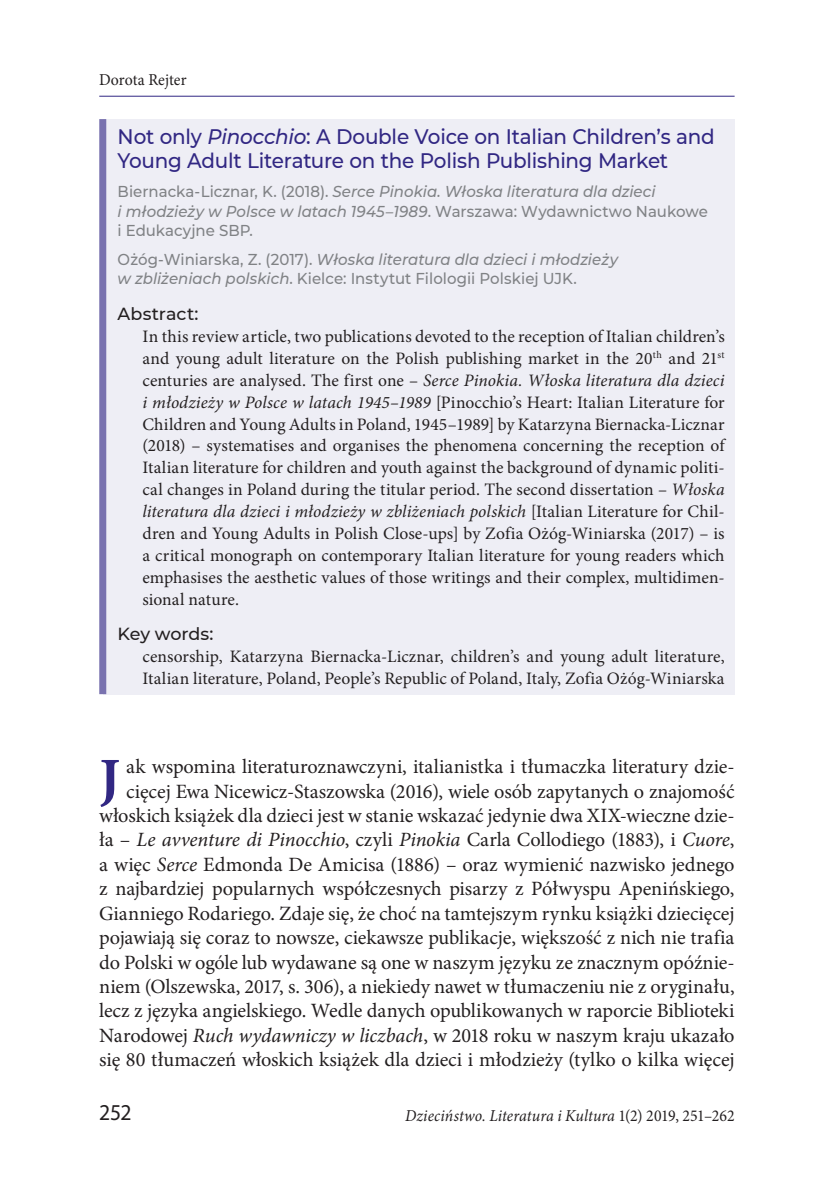
<style>
.page{position:relative;width:819px;height:1181px;background:#fff}
.page>*{position:absolute;margin:0;border:0;box-sizing:border-box;transform-origin:0 0}
.tekst_ini{font:700 57.93px "Minion Pro";color:#312783}
.t1{font:22.75px "Myriad Pro";color:#231f20;scale:.95 1}
.tyt_ang{font:500 21px/24.5px "Montserrat";letter-spacing:-.015em;color:#312783;scale:.95 1}
.tekst_ini-2{font:20.3px/24.5px "Minion Pro";letter-spacing:-.005em;color:#231f20;text-align:right}
.abstrakt_ang{font:17.5px/21.9px "Minion Pro";color:#231f20;text-align:justify}
.abstrakt_slowa_ang{font:17.5px/21.9px "Minion Pro";letter-spacing:.005em;color:#231f20}
.tyt_abstrakt{font:500 17.5px "Montserrat";color:#231f20}
.t2{font:italic 16.62px "Minion Pro";letter-spacing:.005em;color:#231f20;scale:.95 1}
.t3{font:16.62px "Minion Pro";color:#231f20;scale:.95 1}
.tyt_ang_podtytul{font:italic 500 15.75px/19.2px "Montserrat";letter-spacing:.005em;color:#808285;scale:.95 1}
.tyt_ang_podtytul-2{font:500 15.75px/19.2px "Montserrat";letter-spacing:.005em;color:#808285;scale:.95 1}
.s1{font-style:italic}
.s2{font-style:normal}
</style>
<div class="page">
<hr style="left:99px;top:96px;width:635px;height:1px;background:#312783">
<div style="left:103px;top:119px;width:631px;height:575px;background:#eeeef5"></div>
<div style="left:99px;top:119px;width:7px;height:575px;background:#7972af"></div>
<p class="t3" style="left:99px;top:69px;width:93px">Dorota Rejter</p>
<p class="tyt_ang" style="left:118px;top:123px;width:630px">Not only <span class="s1">Pinocchio</span>: A Double Voice on Italian Children’s and<br>Young Adult Literature on the Polish Publishing Market</p>
<p class="tyt_ang_podtytul" style="left:118px;top:181px;width:623px"><span class="s2">Biernacka-Licznar, K. (2018).</span> Serce Pinokia. Włoska literatura dla dzieci<br>i młodzieży w Polsce w latach 1945–1989<span class="s2">. Warszawa: Wydawnictwo Naukowe i Edukacyjne SBP.</span></p>
<p class="tyt_ang_podtytul-2" style="left:118px;top:249px;width:528px">Ożóg-Winiarska, Z. (2017). <span class="s1">Włoska literatura dla dzieci i młodzieży w zbliżeniach polskich</span>. Kielce: Instytut Filologii Polskiej UJK.</p>
<p class="tyt_abstrakt" style="left:118px;top:302px;width:82px">Abstract:</p>
<p class="abstrakt_ang" style="left:142px;top:325px;width:583px">In this review article, two publications devoted to the reception of Italian children’s and young adult literature on the Polish publishing market in the 20<sup>th</sup> and 21<sup>st </sup>centuries are analysed. The first one – <span class="s1">Serce Pinokia. Włoska literatura dla dzieci i młodzieży w Polsce w latach 1945–1989</span> [Pinocchio’s Heart: Italian Literature for Children and Young Adults in Poland, 1945–1989] by Katarzyna Biernacka-Licznar (2018) – systematises and organises the phenomena concerning the reception of Italian literature for children and youth against the background of dynamic politi&shy;cal changes in Poland during the titular period. The second dissertation – <span class="s1">Włoska literatura dla dzieci i młodzieży w zbliżeniach polskich</span> [Italian Literature for Chil&shy;dren and Young Adults in Polish Close-ups] by Zofia Ożóg-Winiarska (2017) – is a critical monograph on contemporary Italian literature for young readers which emphasises the aesthetic values of those writings and their complex, multidimen&shy;sional nature.</p>
<p class="tyt_abstrakt" style="left:118px;top:622px;width:97px">Key words:</p>
<p class="abstrakt_slowa_ang" style="left:142px;top:646px;width:583px">censorship, Katarzyna Biernacka-Licznar, children’s and young adult literature,<br>Italian literature, Poland, People’s Republic of Poland, Italy, Zofia Ożóg-Winiarska</p>
<p class="tekst_ini-2" style="left:99px;top:754px;width:637px">ak wspomina literaturoznawczyni, italianistka i tłumaczka literatury dzie&shy;cięcej Ewa Nicewicz-Staszowska (2016), wiele osób zapytanych o znajomość włoskich książek dla dzieci jest w stanie wskazać jedynie dwa XIX-wieczne dzie&shy;ła – <span class="s1">Le avventure di Pinocchio</span>, czyli <span class="s1">Pinokia</span> Carla Collodiego (1883), i <span class="s1">Cuore</span>, a więc <span class="s1">Serce</span> Edmonda De Amicisa (1886) – oraz wymienić nazwisko jednego z najbardziej popularnych współczesnych pisarzy z Półwyspu Apenińskiego, Gianniego Rodariego. Zdaje się, że choć na tamtejszym rynku książki dziecięcej pojawiają się coraz to nowsze, ciekawsze publikacje, większość z nich nie trafia do Polski w ogóle lub wydawane są one w naszym języku ze znacznym opóźnie&shy;niem (Olszewska, 2017, s. 306), a niekiedy nawet w tłumaczeniu nie z oryginału, lecz z języka angielskiego. Wedle danych opublikowanych w raporcie Biblioteki Narodowej <span class="s1">Ruch wydawniczy w liczbach</span>, w 2018 roku w naszym kraju ukazało się 80 tłumaczeń włoskich książek dla dzieci i młodzieży (tylko o kilka więcej</p>
<p class="tekst_ini" style="left:99px;top:738px;width:23px">J</p>
<h2 class="t1" style="left:99px;top:1098px;width:35px">252</h2>
<p class="t2" style="left:405px;top:1104px;width:348px">Dzieciństwo. Literatura i Kultura <span class="s2">1(2) 2019, 251–262</span></p>
</div>
